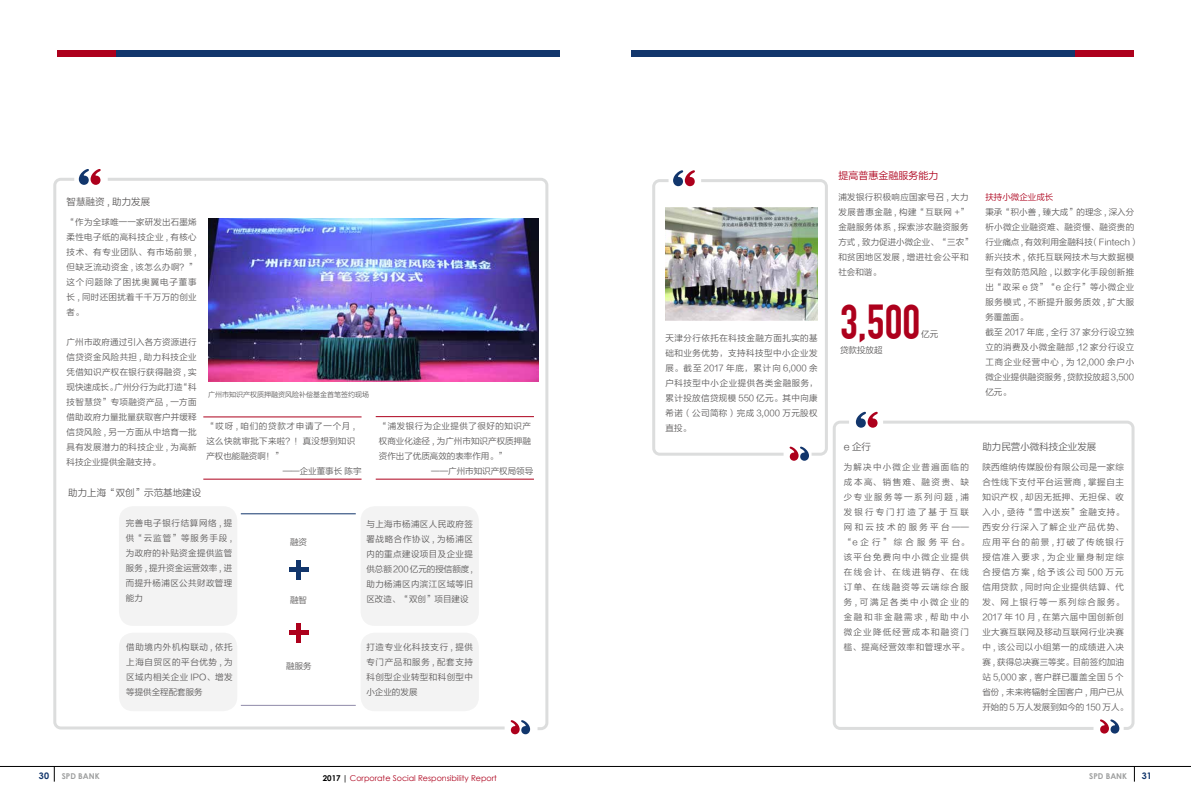
<style>
.page{position:relative;width:1191px;height:808px;background:#fff}
.page>*{position:absolute;margin:0;border:0;box-sizing:border-box;transform-origin:0 0}
.t1{font:700 48px "DIN Condensed";color:#ad001c}
.t2{font:10px "FZLTXIHK GBK1 0";color:#ad001c}
.t3{font:9.5px "FZLTXIHK GBK1 0";color:#595757}
.t4{font:700 9px "Century Gothic";color:#12366c}
.t5{font:8.5px/15px "FZLTXIHK GBK1 0";letter-spacing:.05em;color:#595757;text-align:justify}
.t6{font:8.5px "FZLTXIHK GBK1 0";color:#595757}
.t7{font:8.5px "FZLTXIHK GBK1 0";letter-spacing:.085em;color:#595757}
.t8{font:8.5px "FZLTXIHK GBK1 0";color:#ad001c}
.t9{font:8px "Century Gothic";color:#ad001c}
.t10{font:700 8px "Century Gothic";color:#9fa0a0}
.t11{font:7px "FZLTXIHK GBK1 0";color:#595757}
.s1{font-weight:700;color:#000}
</style>
<div class="page">
<div style="left:57px;top:50px;width:60px;height:7px;background:#ad001c"></div>
<div style="left:1074px;top:50px;width:60px;height:7px;background:#ad001c"></div>
<div style="left:116px;top:50px;width:444px;height:7px;background:#12366c"></div>
<div style="left:631px;top:50px;width:443px;height:7px;background:#12366c"></div>
<svg style="left:54px;top:767px;width:1px;height:15px"></svg>
<svg style="left:1134px;top:767px;width:1px;height:15px"></svg>
<hr style="left:0;top:766px;width:1191px;height:1px;background:#000">
<svg style="left:79px;top:169px;width:22px;height:9px"></svg>
<svg style="left:511px;top:730px;width:19px;height:4px"></svg>
<svg style="left:1100px;top:730px;width:19px;height:3px"></svg>
<svg style="left:108px;top:178px;width:440px;height:552px"></svg>
<img style="left:53px;top:178px;width:451px;height:551px">
<hr style="left:203px;top:417px;width:158px;height:1px;background:#ad001c">
<hr style="left:376px;top:416px;width:158px;height:1px;background:#ad001c">
<hr style="left:203px;top:479px;width:158px;height:1px;background:#ad001c">
<hr style="left:376px;top:479px;width:158px;height:1px;background:#ad001c">
<svg style="left:856px;top:412px;width:21px;height:9px"></svg>
<svg style="left:1093px;top:421px;width:41px;height:309px"></svg>
<svg style="left:833px;top:421px;width:260px;height:309px"></svg>
<svg style="left:652px;top:170px;width:176px;height:291px"></svg>
<div style="left:360px;top:506px;width:119px;height:120px;background:#f3f3f3;border-radius:14px"></div>
<div style="left:119px;top:506px;width:118px;height:120px;background:#f3f3f3;border-radius:14px"></div>
<div style="left:360px;top:632px;width:119px;height:79px;background:#f3f3f3;border-radius:14px"></div>
<div style="left:119px;top:632px;width:118px;height:79px;background:#f3f3f3;border-radius:14px"></div>
<hr style="left:241px;top:514px;width:115px;height:1px;background:#12366c">
<div style="left:289px;top:567px;width:20px;height:5px;background:#12366c"></div>
<div style="left:289px;top:630px;width:20px;height:5px;background:#ad001c"></div>
<hr style="left:297px;top:560px;width:4px;height:20px;background:#12366c">
<hr style="left:297px;top:623px;width:4px;height:20px;background:#ad001c">
<hr style="left:241px;top:705px;width:115px;height:1px;background:#8f8aa9">
<img style="left:665px;top:208px;width:152px;height:112px">
<p class="t3" style="left:67px;top:196px;width:85px">智慧融资 , 助力发展</p>
<p class="t5" style="left:67px;top:215px;width:132px">“作为全球唯一一家研发出石墨烯柔性电子纸的高科技企业 , 有核心技术、有专业团队、有市场前景 ,但缺乏流动资金 , 该怎么办啊？”这个问题除了困扰奥翼电子董事长 , 同时还困扰着千千万万的创业者。</p>
<p class="t5" style="left:67px;top:335px;width:132px">广州市政府通过引入各方资源进行信贷资金风险共担 , 助力科技企业凭借知识产权在银行获得融资 , 实现快速成长。广州分行为此打造“科技智慧贷”专项融资产品 , 一方面借助政府力量批量获取客户并缓释信贷风险 , 另一方面从中培育一批具有发展潜力的科技企业 , 为高新科技企业提供金融支持。</p>
<p class="t11" style="left:208px;top:391px;width:162px">广州市知识产权质押融资风险补偿基金首笔签约现场</p>
<p class="t5" style="left:665px;top:331px;width:154px">天津分行依托在科技金融方面扎实的基础和业务优势，支持科技型中小企业发展。截至 2017 年底，累计向 6,000 余户科技型中小企业提供各类金融服务，累计投放信贷规模 550 亿元。其中向康希诺（公司简称）完成 3,000 万元股权</p>
<p class="t7" style="left:206px;top:421px;width:150px">“哎呀 , 咱们的贷款才申请了一个月 ,</p>
<p class="t5" style="left:665px;top:421px;width:27px">直投。</p>
<p class="t5" style="left:206px;top:433px;width:150px">这么快就审批下来啦？！真没想到知识</p>
<p class="t6" style="left:206px;top:451px;width:78px">产权也能融资啊！”</p>
<p class="t5" style="left:283px;top:463px;width:80px">——企业董事长 陈宇</p>
<p class="t6" style="left:431px;top:467px;width:103px">——广州市知识产权局领导</p>
<p class="t5" style="left:379px;top:419px;width:153px">“浦发银行为企业提供了很好的知识产权商业化途径 , 为广州市知识产权质押融资作出了优质高效的表率作用。”</p>
<p class="t3" style="left:68px;top:488px;width:134px">助力上海“双创”示范基地建设</p>
<p class="t5" style="left:126px;top:516px;width:108px">完善电子银行结算网络 , 提供“云监管”等服务手段 ,为政府的补贴资金提供监管服务 , 提升资金运营效率 , 进而提升杨浦区公共财政管理能力</p>
<p class="t5" style="left:126px;top:640px;width:108px">借助境内外机构联动 , 依托上海自贸区的平台优势 , 为区域内相关企业 IPO、增发等提供全程配套服务</p>
<p class="t5" style="left:290px;top:535px;width:18px">融资</p>
<p class="t5" style="left:290px;top:593px;width:18px">融智</p>
<p class="t5" style="left:286px;top:659px;width:27px">融服务</p>
<p class="t5" style="left:366px;top:516px;width:108px">与上海市杨浦区人民政府签署战略合作协议 , 为杨浦区内的重点建设项目及企业提供总额200亿元的授信额度,助力杨浦区内滨江区域等旧区改造、“双创”项目建设</p>
<p class="t5" style="left:366px;top:640px;width:108px">打造专业化科技支行 , 提供专门产品和服务 , 配套支持科创型企业转型和科创型中小企业的发展</p>
<p class="t2" style="left:838px;top:170px;width:101px">提高普惠金融服务能力</p>
<p class="t5" style="left:838px;top:189px;width:132px">浦发银行积极响应国家号召 , 大力</p>
<p class="t8" style="left:985px;top:192px;width:69px">扶持小微企业成长</p>
<p class="t5" style="left:838px;top:204px;width:136px;text-align:left">发展普惠金融 , 构建“互联网 +”金融服务体系 , 探索涉农融资服务方式 , 致力促进小微企业、“三农”和贫困地区发展 , 增进社会公平和社会和谐。</p>
<p class="t5" style="left:985px;top:205px;width:155px;text-align:left">秉承“积小善 , 臻大成”的理念 , 深入分析小微企业融资难、融资慢、融资贵的行业痛点 , 有效利用金融科技（Fintech）新兴技术 , 依托互联网技术与大数据模型有效防范风险 , 以数字化手段创新推出“政采 e 贷”“e 企行”等小微企业服务模式 , 不断提升服务质效 , 扩大服务覆盖面。<br>截至 2017 年底 , 全行 37 家分行设立独立的消费及小微金融部 ,12 家分行设立工商企业经营中心 , 为 12,000 余户小微企业提供融资服务 , 贷款投放超 3,500亿元。</p>
<h1 class="t1" style="left:840px;top:294px;width:82px">3,500</h1>
<p class="t5" style="left:921px;top:327px;width:18px">亿元</p>
<p class="t5" style="left:840px;top:343px;width:44px">贷款投放超</p>
<p class="t3" style="left:844px;top:441px;width:29px">e 企行</p>
<p class="t5" style="left:844px;top:460px;width:126px">为解决中小微企业普遍面临的成本高、销售难、融资贵、缺少专业服务等一系列问题,浦发银行专门打造了基于互联网和云技术的服务平台—— “e企行”综合服务平台。该平台免费向中小微企业提供在线会计、在线进销存、在线订单、在线融资等云端综合服务,可满足各类中小微企业的金融和非金融需求,帮助中小微企业降低经营成本和融资门槛、提高经营效率和管理水平。</p>
<p class="t3" style="left:982px;top:441px;width:115px">助力民营小微科技企业发展</p>
<p class="t5" style="left:982px;top:460px;width:147px;text-align:left">陕西维纳传媒股份有限公司是一家综合性线下支付平台运营商 , 掌握自主知识产权 , 却因无抵押、无担保、收入小 , 亟待“雪中送炭”金融支持。西安分行深入了解企业产品优势、应用平台的前景 , 打破了传统银行授信准入要求 , 为企业量身制定综合授信方案 , 给予该公司 500 万元信用贷款 , 同时向企业提供结算、代发、网上银行等一系列综合服务。<br>2017 年 10 月 , 在第六届中国创新创业大赛互联网及移动互联网行业决赛中 , 该公司以小组第一的成绩进入决赛 , 获得总决赛三等奖。目前签约加油站 5,000 家 , 客户群已覆盖全国 5 个省份 , 未来将辐射全国客户 , 用户已从开始的 5 万人发展到如今的 150 万人。</p>
<p class="t4" style="left:39px;top:770px;width:12px">30</p>
<p class="t10" style="left:62px;top:771px;width:39px">SPD BANK</p>
<p class="t9" style="left:323px;top:773px;width:176px"><span class="s1">2017 |</span> Corporate Social Responsibility Report</p>
<p class="t10" style="left:1089px;top:771px;width:39px">SPD BANK</p>
<p class="t4" style="left:1142px;top:770px;width:12px">31</p>
</div>
